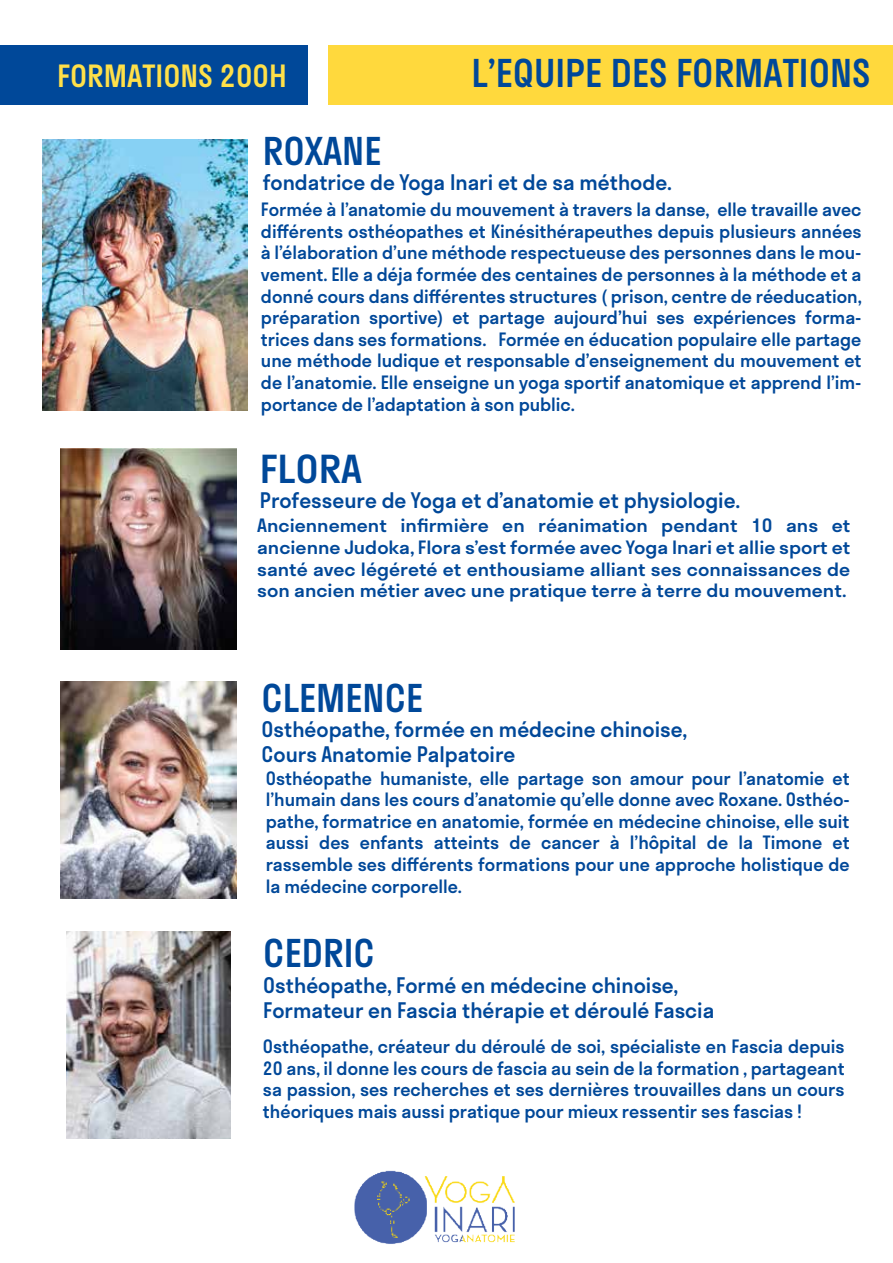
<style>
.page{position:relative;width:893px;height:1263px;background:#fff}
.page>*{position:absolute;margin:0;border:0;box-sizing:border-box;transform-origin:0 0}
.t1{font:500 37.8px "Stratos";color:#004899;scale:1.09 1}
.t2{font:500 37.5px "Stratos";color:#004899}
.t3{font:500 30px "Stratos";color:#ffe049}
.t4{font:500 21px/25.2px "Stratos";color:#004899}
.t5{font:500 18px/21.6px "Stratos";color:#004899;text-align:justify}
.t6{font:500 18px/21.6px "Stratos";color:#004899;text-align:justify;scale:1.09 1}
</style>
<div class="page">
<div style="left:0;top:45px;width:308px;height:60px;background:#004899"></div>
<img style="left:354px;top:1170px;width:161px;height:74px">
<div style="left:329px;top:45px;width:564px;height:60px;background:#ffd93d"></div>
<img style="left:66px;top:932px;width:165px;height:206px">
<img style="left:60px;top:682px;width:176px;height:217px">
<img style="left:42px;top:140px;width:205px;height:270px">
<img style="left:60px;top:448px;width:176px;height:201px">
<h3 class="t3" style="left:57px;top:52px;width:231px">FORMATIONS 200H</h3>
<h2 class="t2" style="left:472px;top:43px;width:400px">L’EQUIPE DES FORMATIONS</h2>
<h2 class="t2" style="left:263px;top:121px;width:120px">ROXANE</h2>
<p class="t4" style="left:263px;top:169px;width:411px">fondatrice de Yoga Inari et de sa méthode.</p>
<p class="t5" style="left:261px;top:198px;width:602px">Formée à l’anatomie du mouvement à travers la danse, elle travaille avec di érents osthéopathes et Kinésithérapeuthes depuis plusieurs années à l’élaboration d’une méthode respectueuse des personnes dans le mou&shy;vement. Elle a déja formée des centaines de personnes à la méthode et a donné cours dans di érentes structures ( prison, centre de réeducation, préparation sportive) et partage aujourd’hui ses expériences forma&shy;trices dans ses formations. Formée en éducation populaire elle partage une méthode ludique et responsable d’enseignement du mouvement et de l’anatomie. Elle enseigne un yoga sportif anatomique et apprend l’im&shy;portance de l’adaptation à son public.</p>
<h1 class="t1" style="left:260px;top:439px;width:95px">FLORA</h1>
<p class="t4" style="left:260px;top:487px;width:482px">Professeure de Yoga et d’anatomie et physiologie.</p>
<p class="t6" style="left:257px;top:514px;width:546px">Anciennement infirmière en réanimation pendant 10 ans et ancienne Judoka, Flora s’est formée avec Yoga Inari et allie sport et santé avec légéreté et enthousiame alliant ses connaissances de son ancien métier avec une pratique terre à terre du mouvement.</p>
<h2 class="t2" style="left:262px;top:668px;width:163px">CLEMENCE</h2>
<p class="t4" style="left:262px;top:716px;width:427px">Osthéopathe, formée en médecine chinoise,<br>Cours Anatomie Palpatoire</p>
<p class="t5" style="left:266px;top:767px;width:585px">Osthéopathe humaniste, elle partage son amour pour l’anatomie et l’humain dans les cours d’anatomie qu’elle donne avec Roxane. Osthéo&shy;pathe, formatrice en anatomie, formée en médecine chinoise, elle suit aussi des enfants atteints de cancer à l’hôpital de la Timone et rassemble ses di érents formations pour une approche holistique de la médecine corporelle.</p>
<h2 class="t2" style="left:263px;top:923px;width:113px">CEDRIC</h2>
<p class="t4" style="left:263px;top:971px;width:452px">Osthéopathe, Formé en médecine chinoise,<br>Formateur en Fascia thérapie et déroulé Fascia</p>
<p class="t5" style="left:263px;top:1035px;width:583px">Osthéopathe, créateur du déroulé de soi, spécialiste en Fascia depuis 20 ans, il donne les cours de fascia au sein de la formation , partageant sa passion, ses recherches et ses dernières trouvailles dans un cours théoriques mais aussi pratique pour mieux ressentir ses fascias !</p>
</div>
